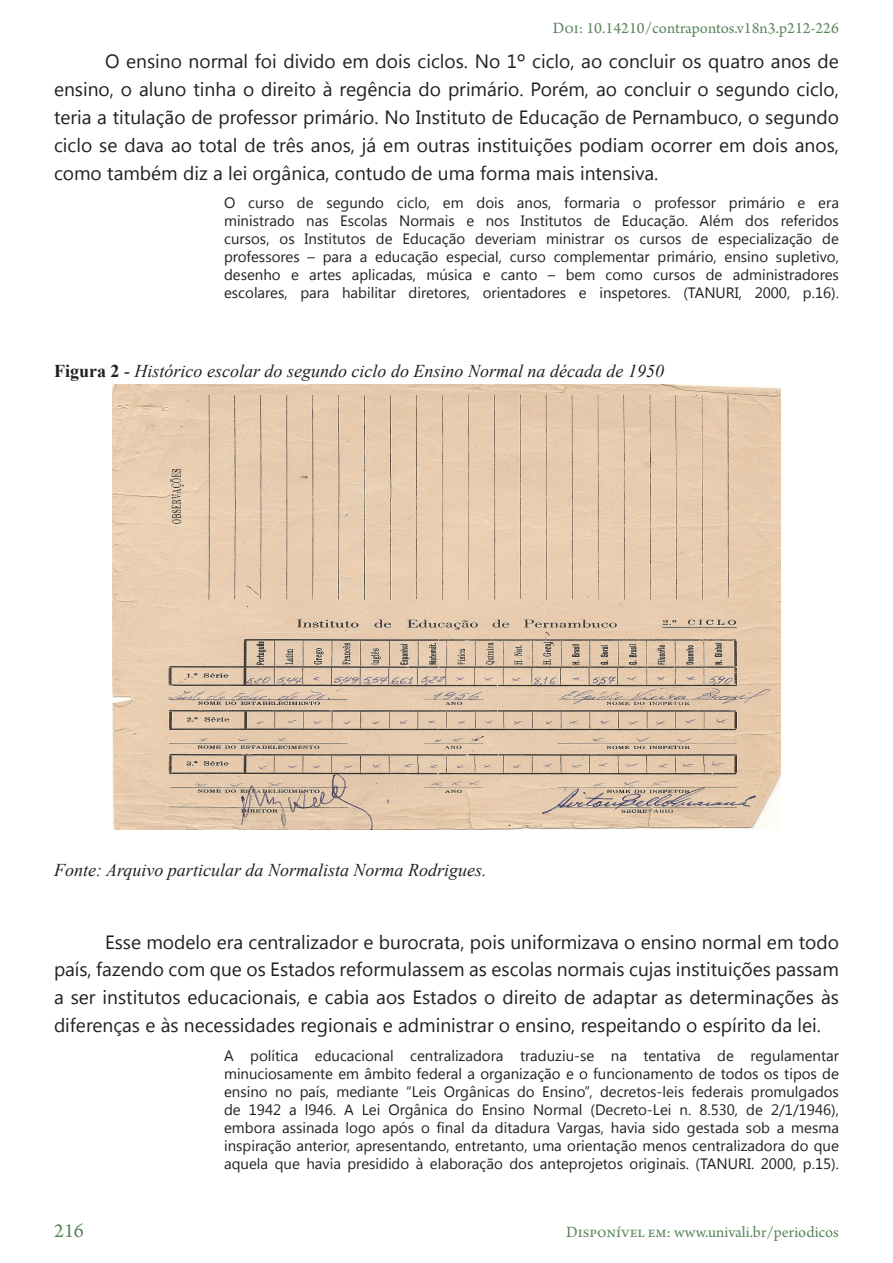
<style>
.page{position:relative;width:893px;height:1263px;background:#fff}
.page>*{position:absolute;margin:0;border:0;box-sizing:border-box;transform-origin:0 0}
.t1{font:21px "Arno Pro";color:#5b865b}
.Texto{font:19.2px/27.9px "Segoe UI";color:#231f20;text-align:justify}
.Legenda{font:italic 18px "Times New Roman";color:#231f20}
.t2{font:16.5px "Arno Pro";color:#5b865b}
.Citação{font:15px/18px "Segoe UI";color:#231f20;text-align:justify}
.s1{font-weight:700;font-style:normal}
</style>
<div class="page">
<img style="left:113px;top:385px;width:667px;height:444px">
<p class="t2" style="left:553px;top:18px;width:288px">Doi: 10.14210/contrapontos.v18n3.p212-226</p>
<p class="Texto" style="left:54px;top:46px;width:786px;text-indent:51px">O ensino normal foi divido em dois ciclos. No 1º ciclo, ao concluir os quatro anos de ensino, o aluno tinha o direito à regência do primário. Porém, ao concluir o segundo ciclo, teria a titulação de professor primário. No Instituto de Educação de Pernambuco, o segundo ciclo se dava ao total de três anos, já em outras instituições podiam ocorrer em dois anos, como também diz a lei orgânica, contudo de uma forma mais intensiva.</p>
<p class="Citação" style="left:224px;top:193px;width:616px">O curso de segundo ciclo, em dois anos, formaria o professor primário e era ministrado nas Escolas Normais e nos Institutos de Educação. Além dos referidos cursos, os Institutos de Educação deveriam ministrar os cursos de especialização de professores – para a educação especial, curso complementar primário, ensino supletivo, desenho e artes aplicadas, música e canto – bem como cursos de administradores escolares, para habilitar diretores, orientadores e inspetores. (TANURI, 2000, p.16).</p>
<p class="Legenda" style="left:54px;top:358px;width:611px"><span class="s1">Figura 2</span> - Histórico escolar do segundo ciclo do Ensino Normal na década de 1950</p>
<p class="Legenda" style="left:54px;top:857px;width:434px">Fonte: Arquivo particular da Normalista Norma Rodrigues.</p>
<p class="Texto" style="left:54px;top:927px;width:786px;text-indent:51px">Esse modelo era centralizador e burocrata, pois uniformizava o ensino normal em todo país, fazendo com que os Estados reformulassem as escolas normais cujas instituições passam a ser institutos educacionais, e cabia aos Estados o direito de adaptar as determinações às diferenças e às necessidades regionais e administrar o ensino, respeitando o espírito da lei.</p>
<p class="Citação" style="left:224px;top:1046px;width:616px">A política educacional centralizadora traduziu-se na tentativa de regulamentar minuciosamente em âmbito federal a organização e o funcionamento de todos os tipos de ensino no país, mediante “Leis Orgânicas do Ensino”, decretos-leis federais promulgados de 1942 a l946. A Lei Orgânica do Ensino Normal (Decreto-Lei n. 8.530, de 2/1/1946), embora assinada logo após o final da ditadura Vargas, havia sido gestada sob a mesma inspiração anterior, apresentando, entretanto, uma orientação menos centralizadora do que aquela que havia presidido à elaboração dos anteprojetos originais. (TANURI. 2000, p.15).</p>
<h1 class="t1" style="left:54px;top:1219px;width:31px">216</h1>
<p class="t2" style="left:566px;top:1222px;width:274px">Disponível em: www.univali.br/periodicos</p>
</div>
